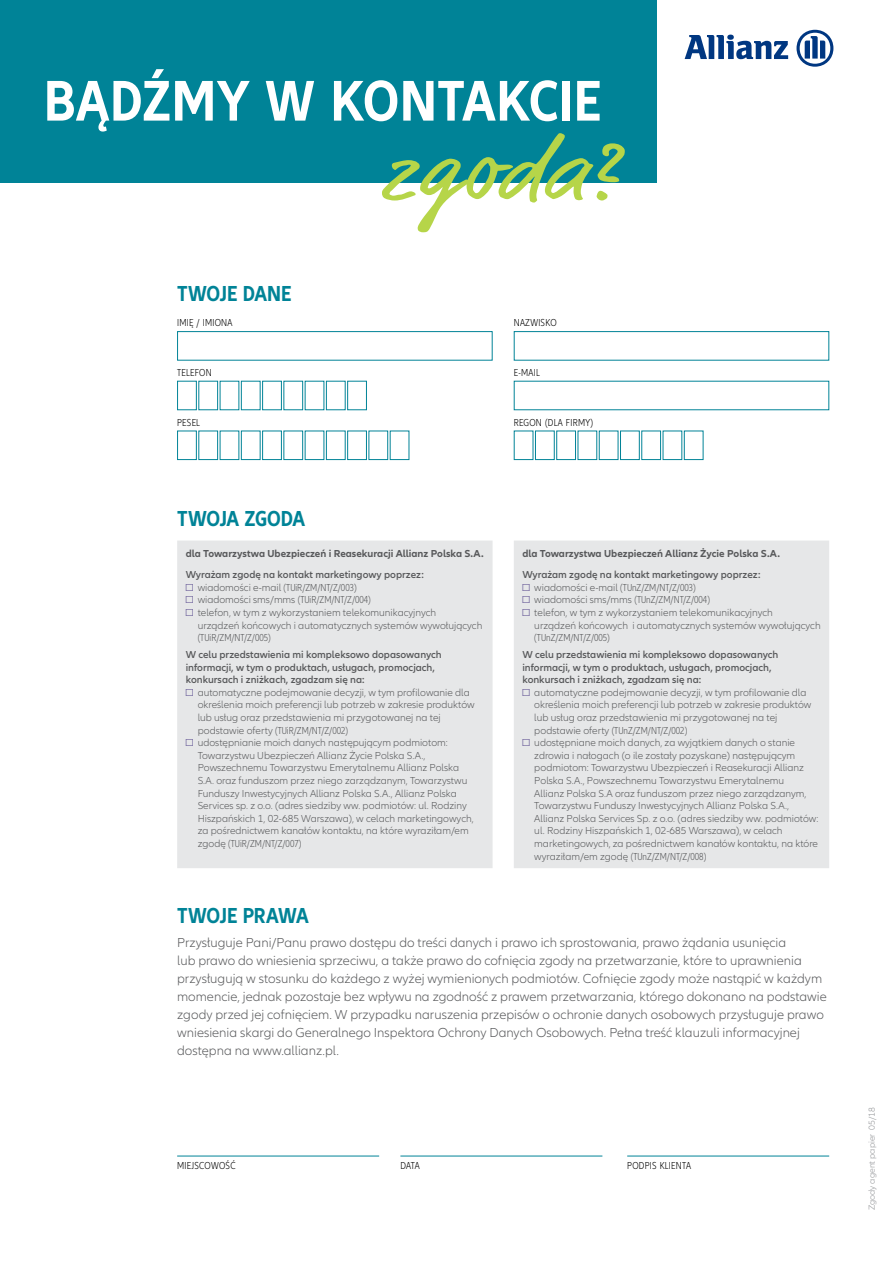
<style>
.page{position:relative;width:893px;height:1263px;background:#fff}
.page>*{position:absolute;margin:0;border:0;box-sizing:border-box;transform-origin:0 0}
.t1{font:84.45px "Market OT";letter-spacing:.02em;color:#b6d549;scale:1.11 1}
.t2{font:700 condensed 59.4px "Allianz Neo";letter-spacing:.01em;color:#fff}
.t3{font:700 condensed 22.5px "Allianz Neo";letter-spacing:-.015em;color:#008397}
.t4{font:300 13.5px/18px "Allianz Neo";color:#58595b}
.t5{font:300 10.5px "Allianz Neo";color:#58595b}
.t6{font:600 10.5px "Allianz Neo";color:#58595b}
.t7{font:300 condensed 10.5px "Allianz Neo";color:#58595b}
.t8{font:700 10.5px "Allianz Neo";color:#58595b}
.t9{font:300 condensed 10.5px "Allianz Neo";letter-spacing:.025em;color:#000}
.t10{font:300 9px "Allianz Neo";color:#939598}
.s1{font-stretch:normal;color:#56478c}
.s2{font-stretch:normal}
.s3{color:#56478c}
</style>
<div class="page">
<svg style="left:685px;top:35px;width:103px;height:24px"></svg>
<svg style="left:796px;top:30px;width:37px;height:37px"></svg>
<div style="left:177px;top:331px;width:316px;height:30px;border:1px solid #008397"></div>
<div style="left:514px;top:331px;width:315px;height:30px;border:1px solid #008397"></div>
<div style="left:177px;top:431px;width:20px;height:29px;border:1px solid #008397"></div>
<div style="left:198px;top:431px;width:20px;height:29px;border:1px solid #008397"></div>
<div style="left:241px;top:431px;width:20px;height:29px;border:1px solid #008397"></div>
<div style="left:262px;top:431px;width:20px;height:29px;border:1px solid #008397"></div>
<div style="left:283px;top:431px;width:20px;height:29px;border:1px solid #008397"></div>
<div style="left:326px;top:431px;width:20px;height:29px;border:1px solid #008397"></div>
<div style="left:347px;top:431px;width:20px;height:29px;border:1px solid #008397"></div>
<div style="left:369px;top:431px;width:19px;height:29px;border:1px solid #008397"></div>
<div style="left:177px;top:381px;width:20px;height:29px;border:1px solid #008397"></div>
<div style="left:198px;top:381px;width:20px;height:29px;border:1px solid #008397"></div>
<div style="left:241px;top:381px;width:20px;height:29px;border:1px solid #008397"></div>
<div style="left:262px;top:381px;width:20px;height:29px;border:1px solid #008397"></div>
<div style="left:283px;top:381px;width:20px;height:29px;border:1px solid #008397"></div>
<div style="left:326px;top:381px;width:20px;height:29px;border:1px solid #008397"></div>
<div style="left:347px;top:381px;width:20px;height:29px;border:1px solid #008397"></div>
<div style="left:535px;top:431px;width:20px;height:29px;border:1px solid #008397"></div>
<div style="left:556px;top:431px;width:20px;height:29px;border:1px solid #008397"></div>
<div style="left:620px;top:431px;width:20px;height:29px;border:1px solid #008397"></div>
<div style="left:641px;top:431px;width:20px;height:29px;border:1px solid #008397"></div>
<div style="left:684px;top:431px;width:19px;height:29px;border:1px solid #008397"></div>
<div style="left:177px;top:540px;width:652px;height:328px;background:#e6e7e8"></div>
<hr style="left:177px;top:1156px;width:202px;height:1px;background:#008397">
<hr style="left:627px;top:1156px;width:202px;height:1px;background:#008397">
<hr style="left:400px;top:1156px;width:202px;height:1px;background:#008397">
<div style="left:0;top:0;width:656px;height:183px;background:#008397"></div>
<h2 class="t2" style="left:44px;top:66px;width:559px">BĄDŹMY W KONTAKCIE</h2>
<h1 class="t1" style="left:379px;top:122px;width:216px">zgoda?</h1>
<h3 class="t3" style="left:177px;top:280px;width:116px">TWOJE DANE</h3>
<p class="t9" style="left:177px;top:317px;width:57px">IMIĘ / IMIONA</p>
<p class="t9" style="left:514px;top:317px;width:44px">NAZWISKO</p>
<p class="t9" style="left:177px;top:367px;width:36px">TELEFON</p>
<p class="t9" style="left:514px;top:366px;width:28px">E-MAIL</p>
<p class="t9" style="left:177px;top:416px;width:24px">PESEL</p>
<p class="t9" style="left:514px;top:416px;width:81px">REGON (DLA FIRMY)</p>
<h3 class="t3" style="left:177px;top:505px;width:130px">TWOJA ZGODA</h3>
<p class="t8" style="left:186px;top:547px;width:299px">dla Towarzystwa Ubezpieczeń i Reasekuracji Allianz Polska S.A.</p>
<p class="t6" style="left:186px;top:569px;width:240px">Wyrażam zgodę na kontakt marketingowy poprzez:</p>
<p class="t7" style="left:186px;top:581px;width:173px"><span class="s1">☐</span> <span class="s2">wiadomości e-mail</span> (TUiR/ZM/NT/Z/003)</p>
<p class="t7" style="left:186px;top:594px;width:187px"><span class="s1">☐</span> <span class="s2">wiadomości sms/mms</span> (TUiR/ZM/NT/Z/004)</p>
<p class="t5" style="left:186px;top:607px;width:252px"><span class="s3">☐</span> telefon, w tym z wykorzystaniem telekomunikacyjnych</p>
<p class="t5" style="left:198px;top:619px;width:286px">urządzeń końcowych i automatycznych systemów wywołujących</p>
<p class="t7" style="left:198px;top:632px;width:75px">(TUiR/ZM/NT/Z/005)</p>
<p class="t6" style="left:186px;top:648px;width:258px">W celu przedstawienia mi kompleksowo dopasowanych</p>
<p class="t6" style="left:186px;top:661px;width:251px">informacji, w tym o produktach, usługach, promocjach,</p>
<p class="t6" style="left:186px;top:674px;width:180px">konkursach i zniżkach, zgadzam się na:</p>
<p class="t5" style="left:186px;top:686px;width:286px"><span class="s3">☐</span> automatyczne podejmowanie decyzji, w tym profilowanie dla</p>
<p class="t5" style="left:198px;top:699px;width:279px">określenia moich preferencji lub potrzeb w zakresie produktów</p>
<p class="t5" style="left:198px;top:712px;width:245px">lub usług oraz przedstawienia mi przygotowanej na tej</p>
<p class="t7" style="left:198px;top:724px;width:152px"><span class="s2">podstawie oferty</span> (TUiR/ZM/NT/Z/002)</p>
<p class="t5" style="left:186px;top:737px;width:264px"><span class="s3">☐</span> udostępnianie moich danych następującym podmiotom:</p>
<p class="t5" style="left:198px;top:749px;width:229px">Towarzystwu Ubezpieczeń Allianz Życie Polska S.A.,</p>
<p class="t5" style="left:198px;top:762px;width:263px">Powszechnemu Towarzystwu Emerytalnemu Allianz Polska</p>
<p class="t5" style="left:198px;top:775px;width:271px">S.A. oraz funduszom przez niego zarządzanym, Towarzystwu</p>
<p class="t5" style="left:198px;top:787px;width:261px">Funduszy Inwestycyjnych Allianz Polska S.A., Allianz Polska</p>
<p class="t5" style="left:198px;top:800px;width:271px">Services sp. z o.o. (adres siedziby ww. podmiotów: ul. Rodziny</p>
<p class="t5" style="left:198px;top:812px;width:278px">Hiszpańskich 1, 02-685 Warszawa), w celach marketingowych,</p>
<p class="t5" style="left:198px;top:825px;width:273px">za pośrednictwem kanałów kontaktu, na które wyraziłam/em</p>
<p class="t7" style="left:198px;top:838px;width:105px"><span class="s2">zgodę</span> (TUiR/ZM/NT/Z/007)</p>
<p class="t8" style="left:522px;top:547px;width:259px">dla Towarzystwa Ubezpieczeń Allianz Życie Polska S.A.</p>
<p class="t6" style="left:522px;top:569px;width:240px">Wyrażam zgodę na kontakt marketingowy poprzez:</p>
<p class="t7" style="left:522px;top:581px;width:175px"><span class="s1">☐</span> <span class="s2">wiadomości e-mail</span> (TUnZ/ZM/NT/Z/003)</p>
<p class="t7" style="left:522px;top:594px;width:189px"><span class="s1">☐</span> <span class="s2">wiadomości sms/mms</span> (TUnZ/ZM/NT/Z/004)</p>
<p class="t5" style="left:522px;top:607px;width:252px"><span class="s3">☐</span> telefon, w tym z wykorzystaniem telekomunikacyjnych</p>
<p class="t5" style="left:534px;top:619px;width:288px">urządzeń końcowych i automatycznych systemów wywołujących</p>
<p class="t7" style="left:534px;top:632px;width:77px">(TUnZ/ZM/NT/Z/005)</p>
<p class="t6" style="left:522px;top:648px;width:258px">W celu przedstawienia mi kompleksowo dopasowanych</p>
<p class="t6" style="left:522px;top:661px;width:251px">informacji, w tym o produktach, usługach, promocjach,</p>
<p class="t6" style="left:522px;top:674px;width:180px">konkursach i zniżkach, zgadzam się na:</p>
<p class="t5" style="left:522px;top:686px;width:286px"><span class="s3">☐</span> automatyczne podejmowanie decyzji, w tym profilowanie dla</p>
<p class="t5" style="left:534px;top:699px;width:279px">określenia moich preferencji lub potrzeb w zakresie produktów</p>
<p class="t5" style="left:534px;top:712px;width:245px">lub usług oraz przedstawienia mi przygotowanej na tej</p>
<p class="t7" style="left:534px;top:724px;width:155px"><span class="s2">podstawie oferty</span> (TUnZ/ZM/NT/Z/002)</p>
<p class="t5" style="left:522px;top:737px;width:274px"><span class="s3">☐</span> udostępniane moich danych, za wyjątkiem danych o stanie</p>
<p class="t5" style="left:534px;top:749px;width:262px">zdrowia i nałogach (o ile zostały pozyskane) następującym</p>
<p class="t5" style="left:534px;top:762px;width:271px">podmiotom: Towarzystwu Ubezpieczeń i Reasekuracji Allianz</p>
<p class="t5" style="left:534px;top:775px;width:251px">Polska S.A., Powszechnemu Towarzystwu Emerytalnemu</p>
<p class="t5" style="left:534px;top:787px;width:274px">Allianz Polska S.A oraz funduszom przez niego zarządzanym,</p>
<p class="t5" style="left:534px;top:800px;width:256px">Towarzystwu Funduszy Inwestycyjnych Allianz Polska S.A.,</p>
<p class="t5" style="left:534px;top:812px;width:286px">Allianz Polska Services Sp. z o.o. (adres siedziby ww. podmiotów:</p>
<p class="t5" style="left:534px;top:825px;width:250px">ul. Rodziny Hiszpańskich 1, 02-685 Warszawa), w celach</p>
<p class="t5" style="left:534px;top:838px;width:285px">marketingowych, za pośrednictwem kanałów kontaktu, na które</p>
<p class="t7" style="left:534px;top:850px;width:174px"><span class="s2">wyraziłam/em zgodę</span> (TUnZ/ZM/NT/Z/008)</p>
<h3 class="t3" style="left:177px;top:903px;width:133px">TWOJE PRAWA</h3>
<p class="t4" style="left:177px;top:934px;width:651px">Przysługuje Pani/Panu prawo dostępu do treści danych i prawo ich sprostowania, prawo żądania usunięcia<br>lub prawo do wniesienia sprzeciwu, a także prawo do cofnięcia zgody na przetwarzanie, które to uprawnienia przysługują w stosunku do każdego z wyżej wymienionych podmiotów. Cofnięcie zgody może nastąpić w każdym momencie, jednak pozostaje bez wpływu na zgodność z prawem przetwarzania, którego dokonano na podstawie zgody przed jej cofnięciem. W przypadku naruszenia przepisów o ochronie danych osobowych przysługuje prawo wniesienia skargi do Generalnego Inspektora Ochrony Danych Osobowych. Pełna treść klauzuli informacyjnej dostępna na www.allianz.pl.</p>
<p class="t9" style="left:177px;top:1159px;width:60px">MIEJSCOWOŚĆ</p>
<p class="t9" style="left:400px;top:1159px;width:21px">DATA</p>
<p class="t9" style="left:627px;top:1159px;width:65px">PODPIS KLIENTA</p>
<p class="t10" style="left:867px;top:1210px;width:105px;rotate:-90deg">Zgody agent papier 05/18</p>
</div>
